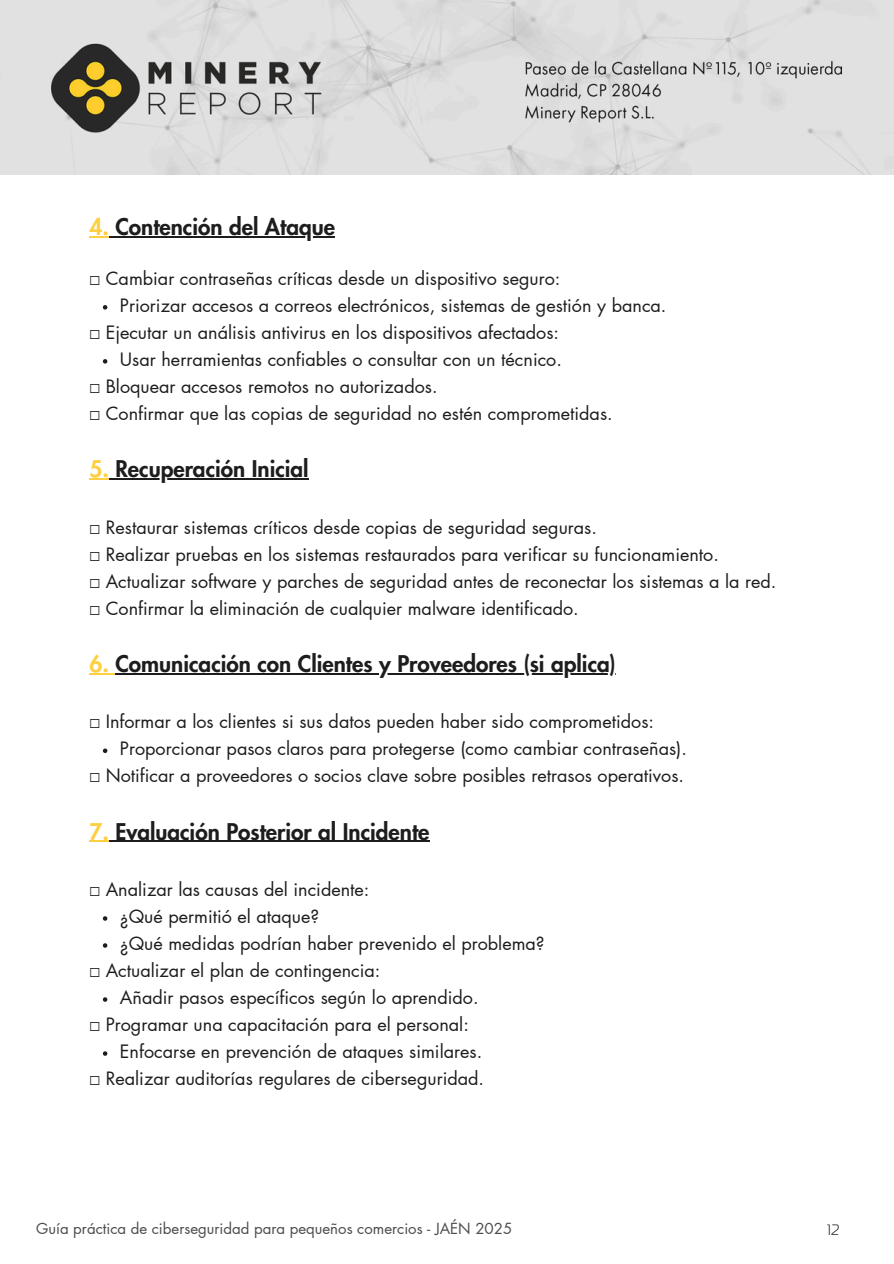
<style>
.page{position:relative;width:894px;height:1264px;background:#fff}
.page>*{position:absolute;margin:0;border:0;box-sizing:border-box;transform-origin:0 0}
.t1{font:800 22.5px "Futura LT Pro";color:#1d1d1d}
.t2{font:18px/27px "Futura LT Pro";color:#1d1d1d}
.t3{font:15px "Futura LT Pro";color:#4d4c4c}
.t4{font:300 15px "Magistral";color:#1d1d1d}
.s1{color:#fdcf41}
.s2{font-family:"Free Mono"}
</style>
<div class="page">
<img style="left:0;top:0;width:893px;height:175px">
<svg style="left:89px;top:236px;width:20px;height:1px"></svg>
<hr style="left:109px;top:236px;width:44px;height:1px;background:#1d1d1d">
<hr style="left:153px;top:236px;width:182px;height:1px;background:#1d1d1d">
<svg style="left:103px;top:305px;width:4px;height:4px"></svg>
<svg style="left:103px;top:359px;width:4px;height:4px"></svg>
<svg style="left:89px;top:478px;width:20px;height:1px"></svg>
<hr style="left:109px;top:478px;width:199px;height:1px;background:#1d1d1d">
<svg style="left:89px;top:673px;width:26px;height:1px"></svg>
<hr style="left:115px;top:673px;width:500px;height:1px;background:#1d1d1d">
<svg style="left:103px;top:748px;width:4px;height:5px"></svg>
<hr style="left:89px;top:840px;width:20px;height:2px;background:#fdcf41">
<hr style="left:109px;top:840px;width:320px;height:2px;background:#1d1d1d">
<svg style="left:103px;top:916px;width:4px;height:4px"></svg>
<svg style="left:103px;top:943px;width:4px;height:4px"></svg>
<svg style="left:103px;top:997px;width:4px;height:4px"></svg>
<svg style="left:103px;top:1051px;width:4px;height:4px"></svg>
<h1 class="t1" style="left:89px;top:217px;width:247px"><span class="s1">4.</span> Contención del Ataque</h1>
<h2 class="t2" style="left:89px;top:265px;width:472px"><span class="s2">☐</span> Cambiar contraseñas críticas desde un dispositivo seguro:</h2>
<p class="t2" style="left:120px;top:292px;width:548px">Priorizar accesos a correos electrónicos, sistemas de gestión y banca.</p>
<h2 class="t2" style="left:89px;top:319px;width:471px"><span class="s2">☐</span> Ejecutar un análisis antivirus en los dispositivos afectados:</h2>
<p class="t2" style="left:120px;top:346px;width:443px">Usar herramientas confiables o consultar con un técnico.</p>
<h2 class="t2" style="left:89px;top:373px;width:524px"><span class="s2">☐</span> Bloquear accesos remotos no autorizados.<br><span class="s2">☐</span> Confirmar que las copias de seguridad no estén comprometidas.</h2>
<h1 class="t1" style="left:89px;top:458px;width:221px"><span class="s1">5.</span> Recuperación Inicial</h1>
<h2 class="t2" style="left:89px;top:514px;width:509px"><span class="s2">☐</span> Restaurar sistemas críticos desde copias de seguridad seguras.</h2>
<h1 class="t2" style="left:89px;top:541px;width:688px"><span class="s2">☐</span> Realizar pruebas en los sistemas restaurados para verificar su funcionamiento.<br><span class="s2">☐</span> Actualizar software y parches de seguridad antes de reconectar los sistemas a la red. <span class="s2">☐</span> Confirmar la eliminación de cualquier malware identificado.</h1>
<h1 class="t1" style="left:89px;top:653px;width:528px"><span class="s1">6.</span> Comunicación con Clientes y Proveedores (si aplica)</h1>
<h2 class="t2" style="left:89px;top:709px;width:566px"><span class="s2">☐</span> Informar a los clientes si sus datos pueden haber sido comprometidos:</h2>
<p class="t2" style="left:120px;top:736px;width:568px">Proporcionar pasos claros para protegerse (como cambiar contraseñas).</p>
<h2 class="t2" style="left:89px;top:763px;width:596px"><span class="s2">☐</span> Notificar a proveedores o socios clave sobre posibles retrasos operativos.</h2>
<h1 class="t1" style="left:89px;top:821px;width:341px"><span class="s1">7.</span> Evaluación Posterior al Incidente</h1>
<h2 class="t2" style="left:89px;top:876px;width:281px"><span class="s2">☐</span> Analizar las causas del incidente:</h2>
<p class="t2" style="left:120px;top:903px;width:201px">¿Qué permitió el ataque?</p>
<p class="t2" style="left:120px;top:930px;width:426px">¿Qué medidas podrían haber prevenido el problema?</p>
<h2 class="t2" style="left:89px;top:957px;width:292px"><span class="s2">☐</span> Actualizar el plan de contingencia:</h2>
<p class="t2" style="left:120px;top:984px;width:360px">Añadir pasos específicos según lo aprendido.</p>
<h2 class="t2" style="left:89px;top:1011px;width:381px"><span class="s2">☐</span> Programar una capacitación para el personal:</h2>
<p class="t2" style="left:120px;top:1038px;width:364px">Enfocarse en prevención de ataques similares.</p>
<h2 class="t2" style="left:89px;top:1065px;width:396px"><span class="s2">☐</span> Realizar auditorías regulares de ciberseguridad.</h2>
<p class="t3" style="left:36px;top:1221px;width:477px">Guía práctica de ciberseguridad para pequeños comercios - JAÉN 2025</p>
<p class="t4" style="left:827px;top:1220px;width:14px">12</p>
</div>
